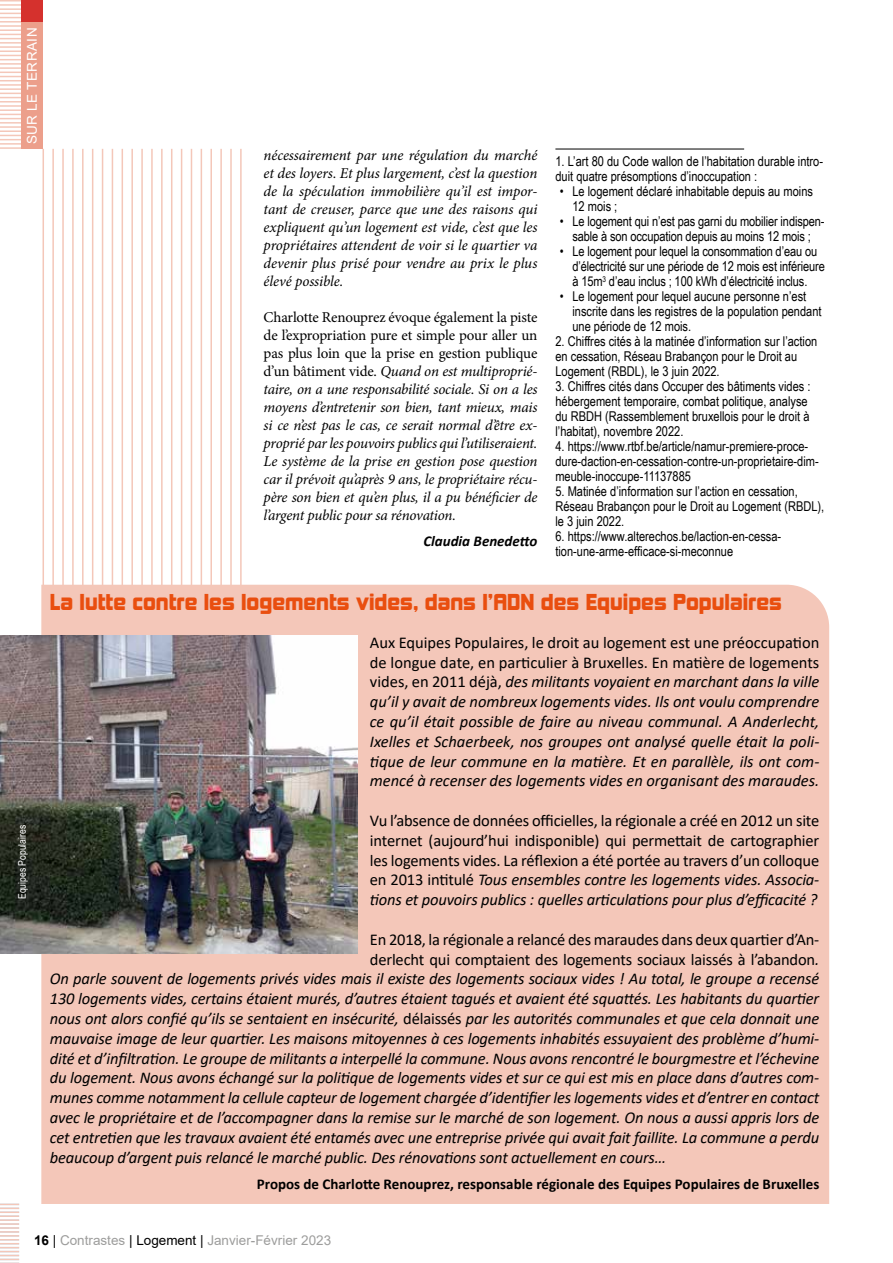
<style>
.page{position:relative;width:893px;height:1263px;background:#fff}
.page>*{position:absolute;margin:0;border:0;box-sizing:border-box;transform-origin:0 0}
.t1{font:21px "Kimberley Bl";color:#e94e0f}
.t2{font:italic 16.5px/19.8px "Calibri";letter-spacing:-.01em;color:#000;text-align:justify}
.t3{font:16.5px/19.8px "Calibri";letter-spacing:-.01em;color:#000;text-align:justify}
.t4{font:italic 15px/18px "Minion Pro";letter-spacing:-.01em;color:#000;text-align:justify}
.t5{font:700 15px "Calibri";color:#000}
.t6{font:italic 700 15px "Calibri";color:#000}
.t7{font:13.5px/15px "Arial Narrow";color:#000}
.t8{font:13.5px "Arial";color:#9d9d9c}
.t9{font:13.5px "Arial";letter-spacing:.035em;color:#fff}
.t10{font:10.5px "Arial Narrow";color:#fff}
.s1{font-style:normal}
.s2{font-style:italic}
.s3{font-weight:700;color:#000}
.s4{color:#000}
</style>
<div class="page">
<hr style="left:240px;top:149px;width:2px;height:490px;background:#f4c7b9">
<hr style="left:230px;top:149px;width:2px;height:490px;background:#f4c7b9">
<hr style="left:220px;top:149px;width:2px;height:490px;background:#f4c7b9">
<hr style="left:210px;top:149px;width:2px;height:490px;background:#f4c7b9">
<hr style="left:201px;top:149px;width:1px;height:490px;background:#f4c7b9">
<hr style="left:191px;top:149px;width:1px;height:490px;background:#f4c7b9">
<hr style="left:181px;top:149px;width:1px;height:490px;background:#f4c7b9">
<hr style="left:171px;top:149px;width:1px;height:490px;background:#f4c7b9">
<hr style="left:161px;top:149px;width:2px;height:490px;background:#f4c7b9">
<hr style="left:151px;top:149px;width:2px;height:490px;background:#f4c7b9">
<hr style="left:141px;top:149px;width:2px;height:490px;background:#f4c7b9">
<hr style="left:131px;top:149px;width:2px;height:490px;background:#f4c7b9">
<hr style="left:122px;top:149px;width:1px;height:490px;background:#f4c7b9">
<hr style="left:112px;top:149px;width:1px;height:490px;background:#f4c7b9">
<hr style="left:102px;top:149px;width:1px;height:490px;background:#f4c7b9">
<hr style="left:92px;top:149px;width:1px;height:490px;background:#f4c7b9">
<hr style="left:82px;top:149px;width:2px;height:490px;background:#f4c7b9">
<hr style="left:72px;top:149px;width:2px;height:490px;background:#f4c7b9">
<hr style="left:62px;top:149px;width:2px;height:490px;background:#f4c7b9">
<hr style="left:52px;top:149px;width:2px;height:490px;background:#f4c7b9">
<hr style="left:43px;top:149px;width:1px;height:490px;background:#f4c7b9">
<svg style="left:0;top:1203px;width:19px;height:60px"></svg>
<hr style="left:0;top:0;width:21px;height:2px;background:#f4c7b9">
<hr style="left:0;top:4px;width:21px;height:2px;background:#f4c7b9">
<hr style="left:0;top:8px;width:21px;height:2px;background:#f4c7b9">
<svg style="left:0;top:13px;width:21px;height:5px"></svg>
<hr style="left:0;top:21px;width:21px;height:2px;background:#f4c7b9">
<hr style="left:0;top:25px;width:21px;height:2px;background:#f4c7b9">
<hr style="left:0;top:29px;width:21px;height:2px;background:#f4c7b9">
<svg style="left:0;top:34px;width:21px;height:5px"></svg>
<hr style="left:0;top:42px;width:21px;height:2px;background:#f4c7b9">
<hr style="left:0;top:46px;width:21px;height:2px;background:#f4c7b9">
<svg style="left:0;top:51px;width:21px;height:9px"></svg>
<hr style="left:0;top:63px;width:21px;height:2px;background:#f4c7b9">
<hr style="left:0;top:67px;width:21px;height:2px;background:#f4c7b9">
<svg style="left:0;top:72px;width:21px;height:9px"></svg>
<hr style="left:0;top:84px;width:21px;height:2px;background:#f4c7b9">
<hr style="left:0;top:88px;width:21px;height:2px;background:#f4c7b9">
<svg style="left:0;top:93px;width:21px;height:5px"></svg>
<hr style="left:0;top:101px;width:21px;height:2px;background:#f4c7b9">
<hr style="left:0;top:105px;width:21px;height:2px;background:#f4c7b9">
<hr style="left:0;top:109px;width:21px;height:2px;background:#f4c7b9">
<svg style="left:0;top:114px;width:21px;height:5px"></svg>
<hr style="left:0;top:122px;width:21px;height:2px;background:#f4c7b9">
<hr style="left:0;top:126px;width:21px;height:2px;background:#f4c7b9">
<hr style="left:0;top:130px;width:21px;height:2px;background:#f4c7b9">
<svg style="left:0;top:135px;width:21px;height:5px"></svg>
<hr style="left:0;top:143px;width:21px;height:2px;background:#f4c7b9">
<hr style="left:0;top:147px;width:21px;height:2px;background:#f4c7b9">
<div style="left:21px;top:21px;width:22px;height:128px;background:#ec9f8b"></div>
<div style="left:21px;top:0;width:22px;height:21px;background:#d5312d"></div>
<hr style="left:555px;top:149px;width:189px;height:1px;background:#000">
<div style="left:41px;top:585px;width:788px;height:619px;background:#f4c7b9"></div>
<img style="left:0;top:635px;width:357px;height:319px">
<p class="t9" style="left:23px;top:144px;width:118px;rotate:-90deg">SUR LE TERRAIN</p>
<p class="t10" style="left:14px;top:899px;width:76px;rotate:-90deg">Equipes Populaires</p>
<p class="t4" style="left:264px;top:146px;width:275px">nécessairement par une régulation du marché et des loyers. Et plus largement, c’est la question de la spéculation immobilière qu’il est impor&shy;tant de creuser, parce que une des raisons qui expliquent qu’un logement est vide, c’est que les propriétaires attendent de voir si le quartier va devenir plus prisé pour vendre au prix le plus élevé possible.</p>
<p class="t4" style="left:264px;top:308px;width:275px"><span class="s1">Charlotte Renouprez évoque également la piste de l’expropriation pure et simple pour aller un pas plus loin que la prise en gestion publique d’un bâtiment vide.</span> Quand on est multiproprié&shy;taire, on a une responsabilité sociale. Si on a les moyens d’entretenir son bien, tant mieux, mais si ce n’est pas le cas, ce serait normal d’être ex&shy;proprié par les pouvoirs publics qui l’utiliseraient.<br>Le système de la prise en gestion pose question car il prévoit qu’après 9 ans, le propriétaire récu&shy;père son bien et qu’en plus, il a pu bénéficier de l’argent public pour sa rénovation.</p>
<p class="t6" style="left:423px;top:531px;width:116px">Claudia Benedetto</p>
<p class="t7" style="left:555px;top:153px;width:269px">1. L’art 80 du Code wallon de l’habitation durable intro&shy;duit quatre présomptions d’inoccupation :</p>
<p class="t7" style="left:572px;top:183px;width:242px;text-indent:-13px">• Le logement déclaré inhabitable depuis au moins<br>12 mois ;</p>
<p class="t7" style="left:560px;top:213px;width:266px;text-align:center">• Le logement qui n’est pas garni du mobilier indispen&shy;sable à son occupation depuis au moins 12 mois ;</p>
<p class="t7" style="left:572px;top:243px;width:254px;text-indent:-13px">• Le logement pour lequel la consommation d’eau ou d’électricité sur une période de 12 mois est inférieure à 15m<sup>3</sup> d’eau inclus ; 100 kWh d’électricité inclus.</p>
<p class="t7" style="left:572px;top:288px;width:251px;text-indent:-13px">• Le logement pour lequel aucune personne n’est inscrite dans les registres de la population pendant une période de 12 mois.</p>
<p class="t7" style="left:555px;top:333px;width:263px">2. Chiffres cités à la matinée d’information sur l’action en cessation, Réseau Brabançon pour le Droit au<br>Logement (RBDL), le 3 juin 2022.</p>
<p class="t7" style="left:555px;top:378px;width:257px">3. Chiffres cités dans Occuper des bâtiments vides : hébergement temporaire, combat politique, analyse du RBDH (Rassemblement bruxellois pour le droit à l’habitat), novembre 2022.</p>
<p class="t7" style="left:555px;top:438px;width:265px">4. https://www.rtbf.be/article/namur-premiere-proce&shy;dure-daction-en-cessation-contre-un-proprietaire-dim&shy;meuble-inoccupe-11137885</p>
<p class="t7" style="left:555px;top:483px;width:270px">5. Matinée d’information sur l’action en cessation,<br>Réseau Brabançon pour le Droit au Logement (RBDL), le 3 juin 2022.</p>
<p class="t7" style="left:555px;top:528px;width:227px">6. https://www.alterechos.be/laction-en-cessa&shy;tion-une-arme-efficace-si-meconnue</p>
<p class="t1" style="left:50px;top:589px;width:734px">La lutte contre les logements vides, dans l’ADN des Equipes Populaires</p>
<p class="t2" style="left:370px;top:632px;width:451px"><span class="s1">Aux Equipes Populaires, le droit au logement est une préoccupation de longue date, en particulier à Bruxelles. En matière de logements vides, en 2011 déjà,</span> des militants voyaient en marchant dans la ville qu’il y avait de nombreux logements vides. Ils ont voulu comprendre ce qu’il était possible de faire au niveau communal. A Anderlecht, Ixelles et Schaerbeek, nos groupes ont analysé quelle était la poli&shy;tique de leur commune en la matière. Et en parallèle, ils ont com&shy;mencé à recenser des logements vides en organisant des maraudes.</p>
<p class="t3" style="left:370px;top:810px;width:451px">Vu l’absence de données officielles, la régionale a créé en 2012 un site internet (aujourd’hui indisponible) qui permettait de cartographier les logements vides. La réflexion a été portée au travers d’un colloque en 2013 intitulé <span class="s2">Tous ensembles contre les logements vides. Associa&shy;tions et pouvoirs publics : quelles articulations pour plus d’efficacité ?</span></p>
<p class="t3" style="left:370px;top:929px;width:451px">En 2018, la régionale a relancé des maraudes dans deux quartier d’An-</p>
<p class="t3" style="left:370px;top:949px;width:451px">derlecht qui comptaient des logements sociaux laissés à l’abandon<span class="s2">.</span></p>
<p class="t2" style="left:50px;top:968px;width:771px">On parle souvent de logements privés vides mais il existe des logements sociaux vides ! Au total, le groupe a recensé</p>
<p class="t2" style="left:50px;top:988px;width:771px">130 logements vides, certains étaient murés, d’autres étaient tagués et avaient été squattés. Les habitants du quartier</p>
<p class="t2" style="left:50px;top:1008px;width:771px">nous ont alors confié qu’ils se sentaient en insécurité, <span class="s1">délaissés</span> par les autorités communales et que cela donnait une</p>
<p class="t2" style="left:50px;top:1028px;width:771px">mauvaise image de leur quartier. Les maisons mitoyennes à ces logements inhabités essuyaient des problème d’humi-</p>
<p class="t2" style="left:50px;top:1047px;width:771px">dité et d’infiltration. Le groupe de militants a interpellé la commune. Nous avons rencontré le bourgmestre et l’échevine</p>
<p class="t2" style="left:50px;top:1067px;width:771px">du logement. Nous avons échangé sur la politique de logements vides et sur ce qui est mis en place dans d’autres com-</p>
<p class="t2" style="left:50px;top:1087px;width:771px">munes comme notamment la cellule capteur de logement chargée d’identifier les logements vides et d’entrer en contact</p>
<p class="t2" style="left:50px;top:1107px;width:771px">avec le propriétaire et de l’accompagner dans la remise sur le marché de son logement. On nous a aussi appris lors de</p>
<p class="t2" style="left:50px;top:1127px;width:771px">cet entretien que les travaux avaient été entamés avec une entreprise privée qui avait fait faillite. La commune a perdu</p>
<p class="t2" style="left:50px;top:1146px;width:618px">beaucoup d’argent puis relancé le marché public. Des rénovations sont actuellement en cours…</p>
<p class="t5" style="left:257px;top:1173px;width:564px">Propos de Charlotte Renouprez, responsable régionale des Equipes Populaires de Bruxelles</p>
<p class="t8" style="left:34px;top:1231px;width:299px"><span class="s3">16</span> <span class="s4">|</span> Contrastes <span class="s4">| Logement |</span> Janvier-Février 2023</p>
</div>
